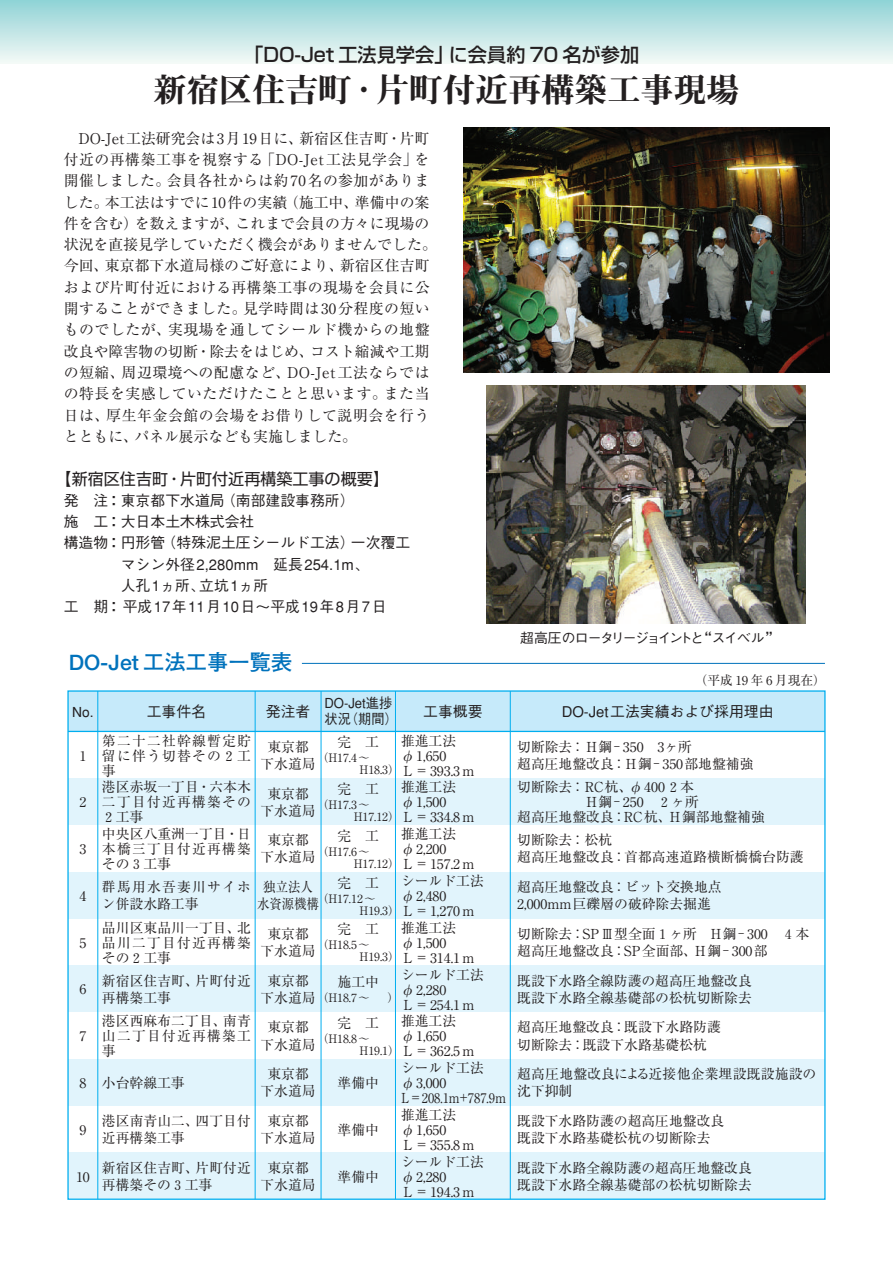
<style>
.page{position:relative;width:893px;height:1263px;background:#fff}
.page>*{position:absolute;margin:0;border:0;box-sizing:border-box;transform-origin:0 0}
.t1{font:33px "Midashi Min MA31";color:#231f20}
.t2{font:700 21.3px "Futo Go B101";color:#0072bc}
.t3{font:500 19.2px "Shin Go";color:#231f20}
.t4{font:16.05px "Shin Go";color:#231f20}
.t5{font:14.85px/21.3px "Ryumin";letter-spacing:.025em;color:#231f20}
.t6{font:500 14.85px "Gothic BBB";color:#231f20}
.t7{font:500 14.85px "Gothic BBB";letter-spacing:.1em;color:#231f20}
.t8{font:13.8px/15px "Ryumin";color:#231f20}
.t9{font:500 13.8px "Gothic BBB";letter-spacing:-.11em;color:#231f20}
.t10{font:13.8px/17.1px "Ryumin";letter-spacing:.09em;color:#231f20}
.t11{font:500 13.8px/16.5px "Gothic BBB";color:#231f20;scale:.95 1}
.t12{font:13.8px/17.1px "Ryumin";color:#231f20;text-align:center;scale:.9 1}
.t13{font:500 13.8px "Gothic BBB";letter-spacing:-.055em;color:#231f20}
.t14{font:12.75px "Ryumin";color:#231f20}
.t15{font:11.7px/12px "Ryumin";color:#231f20}
</style>
<div class="page">
<div style="left:0;top:0;width:893px;height:64px;background:linear-gradient(to bottom,#8fd2d6,#f3f9f6)"></div>
<div style="left:68px;top:691px;width:757px;height:40px;background:#c6eafa"></div>
<div style="left:68px;top:778px;width:757px;height:47px;background:#e1f4fc"></div>
<div style="left:68px;top:872px;width:757px;height:46px;background:#e1f4fc"></div>
<div style="left:68px;top:965px;width:757px;height:47px;background:#e1f4fc"></div>
<div style="left:68px;top:1059px;width:757px;height:47px;background:#e1f4fc"></div>
<div style="left:68px;top:1152px;width:757px;height:47px;background:#e1f4fc"></div>
<hr style="left:98px;top:691px;width:1px;height:508px;background:#00aeef">
<hr style="left:255px;top:691px;width:1px;height:508px;background:#00aeef">
<hr style="left:321px;top:691px;width:1px;height:508px;background:#00aeef">
<hr style="left:395px;top:691px;width:1px;height:508px;background:#00aeef">
<hr style="left:510px;top:691px;width:1px;height:508px;background:#00aeef">
<hr style="left:68px;top:731px;width:757px;height:1px;background:#00aeef">
<hr style="left:302px;top:663px;width:523px;height:1px;background:#0072bc">
<img style="left:487px;top:385px;width:319px;height:239px">
<img style="left:463px;top:128px;width:366px;height:245px">
<h3 class="t3" style="left:244px;top:42px;width:396px">「DO-Jet 工法見学会」に会員約 70 名が参加</h3>
<h1 class="t1" style="left:154px;top:71px;width:587px">新宿区住吉町・片町付近再構築工事現場</h1>
<p class="t5" style="left:64px;top:127px;width:375px;text-indent:15px">DO-Jet工法研究会は3月19日に、新宿区住吉町・片町付近の再構築工事を視察する「DO-Jet工法見学会」を開催しました。会員各社からは約70名の参加がありました。本工法はすでに10件の実績（施工中、準備中の案件を含む）を数えますが、これまで会員の方々に現場の状況を直接見学していただく機会がありませんでした。今回、東京都下水道局様のご好意により、新宿区住吉町および片町付近における再構築工事の現場を会員に公開することができました。見学時間は30分程度の短いものでしたが、実現場を通してシールド機からの地盤改良や障害物の切断・除去をはじめ、コスト縮減や工期の短縮、周辺環境への配慮など、DO-Jet工法ならではの特長を実感していただけたことと思います。また当日は、厚生年金会館の会場をお借りして説明会を行うとともに、パネル展示なども実施しました。</p>
<p class="t4" style="left:56px;top:468px;width:335px">【新宿区住吉町・片町付近再構築工事の概要】</p>
<p class="t6" style="left:64px;top:492px;width:292px">発 注：東京都下水道局（南部建設事務所）</p>
<p class="t6" style="left:64px;top:513px;width:192px">施 工：大日本土木株式会社</p>
<p class="t6" style="left:64px;top:534px;width:348px">構造物：円形管（特殊泥土圧シールド工法）一次覆工</p>
<p class="t6" style="left:121px;top:556px;width:250px">マシン外径2,280mm 延長254.1m、</p>
<p class="t6" style="left:121px;top:577px;width:149px">人孔1ヵ所、立坑1ヵ所</p>
<p class="t7" style="left:64px;top:598px;width:324px">工 期：平成17年11月10日～平成19年8月7日</p>
<h2 class="t2" style="left:69px;top:650px;width:225px">DO-Jet 工法工事一覧表</h2>
<p class="t9" style="left:520px;top:630px;width:261px">超高圧のロータリージョイントと“スイベル”</p>
<p class="t14" style="left:695px;top:672px;width:133px">（平成 19 年 6 月現在）</p>
<p class="t11" style="left:324px;top:695px;width:79px">DO-Jet進捗状況（期間）</p>
<p class="t13" style="left:72px;top:704px;width:23px">No.</p>
<p class="t6" style="left:147px;top:703px;width:61px">工事件名</p>
<p class="t6" style="left:266px;top:703px;width:46px">発注者</p>
<p class="t6" style="left:423px;top:703px;width:61px">工事概要</p>
<p class="t6" style="left:562px;top:703px;width:213px">DO-Jet工法実績および採用理由</p>
<p class="t8" style="left:79px;top:748px;width:8px">1</p>
<p class="t8" style="left:79px;top:794px;width:8px">2</p>
<p class="t8" style="left:79px;top:841px;width:8px">3</p>
<p class="t8" style="left:79px;top:888px;width:8px">4</p>
<p class="t8" style="left:79px;top:935px;width:8px">5</p>
<p class="t8" style="left:79px;top:981px;width:8px">6</p>
<p class="t8" style="left:79px;top:1028px;width:8px">7</p>
<p class="t8" style="left:79px;top:1075px;width:8px">8</p>
<p class="t8" style="left:79px;top:1122px;width:8px">9</p>
<p class="t8" style="left:76px;top:1169px;width:15px">10</p>
<p class="t8" style="left:102px;top:733px;width:150px;text-align:justify">第二十二社幹線暫定貯留に伴う切替その２工事</p>
<p class="t8" style="left:102px;top:779px;width:150px;text-align:justify">港区赤坂一丁目・六本木二丁目付近再構築その２工事</p>
<p class="t8" style="left:102px;top:826px;width:150px;text-align:justify">中央区八重洲一丁目・日本橋三丁目付近再構築その３工事</p>
<p class="t8" style="left:260px;top:738px;width:57px;line-height:17.1px;text-align:center">東京都下水道局</p>
<p class="t8" style="left:338px;top:734px;width:43px">完 工</p>
<p class="t15" style="left:359px;top:752px;width:42px;text-indent:-43px">（H17.4～<br>H18.3）</p>
<p class="t8" style="left:338px;top:781px;width:43px">完 工</p>
<p class="t15" style="left:354px;top:798px;width:48px;text-indent:-37px">（H17.3～<br>H17.12）</p>
<p class="t8" style="left:260px;top:785px;width:57px;line-height:17.1px;text-align:center">東京都下水道局</p>
<p class="t8" style="left:260px;top:831px;width:57px;line-height:17.1px;text-align:center">東京都下水道局</p>
<p class="t8" style="left:338px;top:828px;width:43px">完 工</p>
<p class="t15" style="left:354px;top:845px;width:48px;text-indent:-37px">（H17.6～<br>H17.12）</p>
<p class="t10" style="left:102px;top:878px;width:150px">群馬用水吾妻川サイホン併設水路工事</p>
<p class="t8" style="left:338px;top:875px;width:43px">完 工</p>
<p class="t15" style="left:359px;top:892px;width:42px;text-indent:-43px">（H17.12～<br>H19.3）</p>
<p class="t12" style="left:257px;top:878px;width:70px">独立法人水資源機構</p>
<p class="t8" style="left:102px;top:920px;width:150px;text-align:justify">品川区東品川一丁目、北品川二丁目付近再構築その２工事</p>
<p class="t8" style="left:102px;top:972px;width:150px;line-height:17.1px">新宿区住吉町、片町付近再構築工事</p>
<p class="t8" style="left:102px;top:1013px;width:150px;text-align:justify">港区西麻布二丁目、南青山二丁目付近再構築工事</p>
<p class="t8" style="left:102px;top:1075px;width:84px">小台幹線工事</p>
<p class="t8" style="left:260px;top:925px;width:57px;line-height:17.1px;text-align:center">東京都下水道局</p>
<p class="t8" style="left:338px;top:921px;width:43px">完 工</p>
<p class="t15" style="left:359px;top:939px;width:42px;text-indent:-43px">（H18.5～<br>H19.3）</p>
<p class="t8" style="left:260px;top:972px;width:57px;line-height:17.1px;text-align:center">東京都下水道局</p>
<p class="t8" style="left:338px;top:974px;width:43px">施工中</p>
<p class="t15" style="left:317px;top:991px;width:55px">（H18.7～</p>
<p class="t15" style="left:387px;top:991px;width:13px">）</p>
<p class="t8" style="left:260px;top:1018px;width:57px;line-height:17.1px;text-align:center">東京都下水道局</p>
<p class="t8" style="left:338px;top:1015px;width:43px">完 工</p>
<p class="t15" style="left:359px;top:1032px;width:42px;text-indent:-43px">（H18.8～<br>H19.1）</p>
<p class="t8" style="left:260px;top:1065px;width:57px;line-height:17.1px;text-align:center">東京都下水道局</p>
<p class="t8" style="left:338px;top:1075px;width:43px">準備中</p>
<p class="t8" style="left:102px;top:1112px;width:150px;line-height:17.1px">港区南青山二、四丁目付近再構築工事</p>
<p class="t8" style="left:260px;top:1112px;width:57px;line-height:17.1px;text-align:center">東京都下水道局</p>
<p class="t8" style="left:338px;top:1122px;width:43px">準備中</p>
<p class="t8" style="left:102px;top:1159px;width:150px;line-height:17.1px">新宿区住吉町、片町付近再構築その３工事</p>
<p class="t8" style="left:260px;top:1159px;width:57px;line-height:17.1px;text-align:center">東京都下水道局</p>
<p class="t8" style="left:338px;top:1169px;width:43px">準備中</p>
<p class="t8" style="left:401px;top:733px;width:76px">推進工法φ1,650<br>Ｌ＝393.3ｍ</p>
<p class="t8" style="left:401px;top:779px;width:76px">推進工法φ1,500<br>Ｌ＝334.8ｍ</p>
<p class="t8" style="left:401px;top:826px;width:76px">推進工法φ2,200<br>Ｌ＝157.2ｍ</p>
<p class="t8" style="left:401px;top:873px;width:84px">シールド工法φ2,480<br>Ｌ＝1,270ｍ</p>
<p class="t8" style="left:401px;top:920px;width:76px">推進工法φ1,500<br>Ｌ＝314.1ｍ</p>
<p class="t8" style="left:401px;top:967px;width:84px">シールド工法φ2,280<br>Ｌ＝254.1ｍ</p>
<p class="t8" style="left:401px;top:1013px;width:76px">推進工法φ1,650<br>Ｌ＝362.5ｍ</p>
<p class="t8" style="left:399px;top:1060px;width:109px">シールド工法φ3,000<br>Ｌ＝208.1m＋787.9ｍ</p>
<p class="t8" style="left:517px;top:738px;width:238px;line-height:17.1px">切断除去：Ｈ鋼－350 3ヶ所<br>超高圧地盤改良：Ｈ鋼－350部地盤補強</p>
<p class="t8" style="left:517px;top:779px;width:178px">切断除去：RC杭、φ400２本</p>
<p class="t8" style="left:585px;top:794px;width:116px">Ｈ鋼－250 ２ヶ所</p>
<p class="t8" style="left:517px;top:809px;width:249px">超高圧地盤改良：RC杭、Ｈ鋼部地盤補強</p>
<p class="t8" style="left:517px;top:831px;width:288px;line-height:17.1px">切断除去：松杭<br>超高圧地盤改良：首都高速道路横断橋橋台防護</p>
<p class="t8" style="left:517px;top:878px;width:206px;line-height:17.1px">超高圧地盤改良：ビット交換地点<br>2,000mm巨礫層の破砕除去掘進</p>
<p class="t8" style="left:517px;top:925px;width:293px;line-height:17.1px">切断除去：SPⅢ型全面１ヶ所 H鋼－300 ４本超高圧地盤改良：SP全面部、Ｈ鋼－300部</p>
<p class="t8" style="left:517px;top:972px;width:236px;line-height:17.1px">既設下水路全線防護の超高圧地盤改良既設下水路全線基礎部の松杭切断除去</p>
<p class="t8" style="left:517px;top:1018px;width:205px;line-height:17.1px">超高圧地盤改良：既設下水路防護切断除去：既設下水路基礎松杭</p>
<p class="t8" style="left:517px;top:1065px;width:301px;line-height:17.1px">超高圧地盤改良による近接他企業埋設既設施設の沈下抑制</p>
<p class="t8" style="left:401px;top:1107px;width:76px">推進工法φ1,650<br>Ｌ＝355.8ｍ</p>
<p class="t8" style="left:517px;top:1112px;width:208px;line-height:17.1px">既設下水路防護の超高圧地盤改良既設下水路基礎松杭の切断除去</p>
<p class="t8" style="left:401px;top:1154px;width:84px">シールド工法φ2,280<br>Ｌ＝194.3ｍ</p>
<p class="t8" style="left:517px;top:1159px;width:236px;line-height:17.1px">既設下水路全線防護の超高圧地盤改良既設下水路全線基礎部の松杭切断除去</p>
</div>
